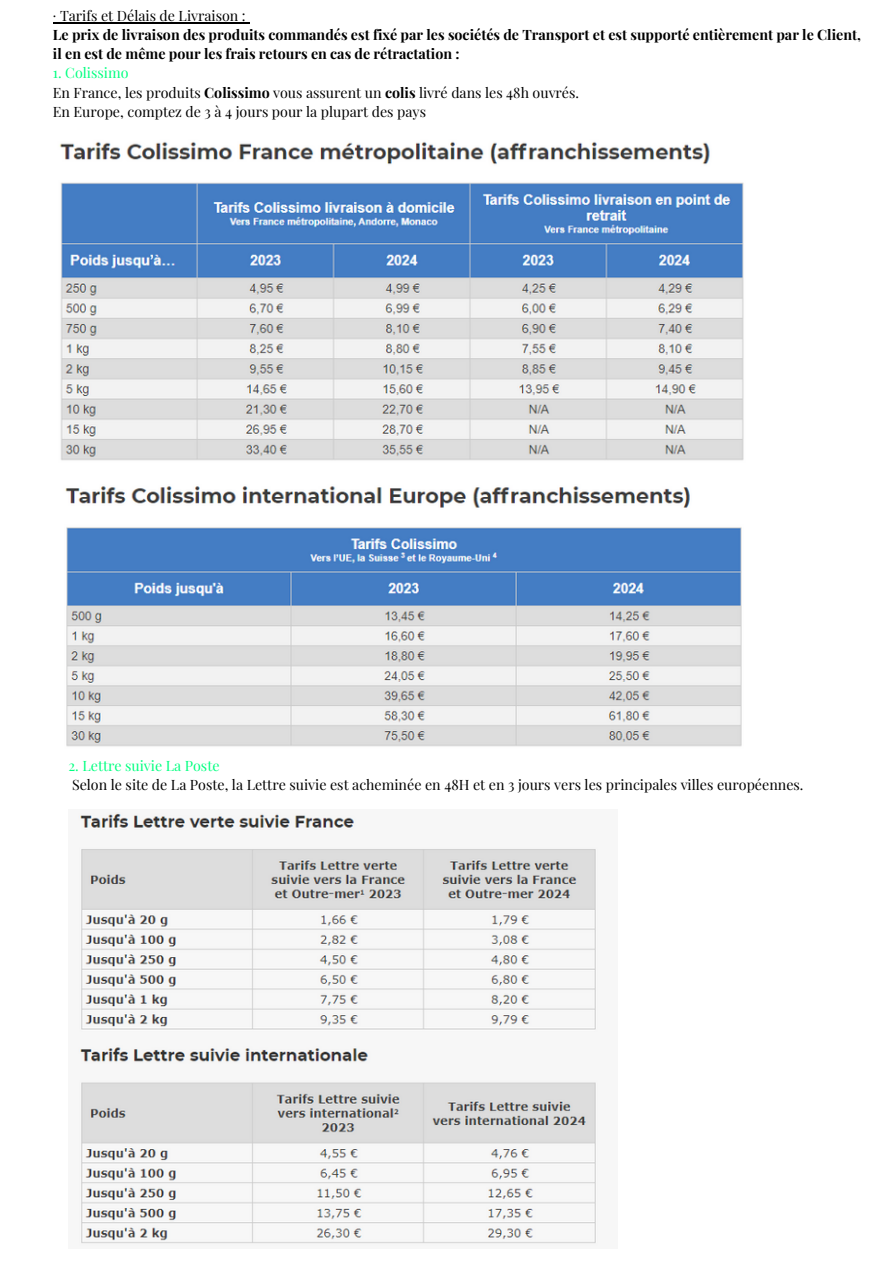
<style>
.page{position:relative;width:893px;height:1264px;background:#fff}
.page>*{position:absolute;margin:0;border:0;box-sizing:border-box;transform-origin:0 0}
.t1{font:14.25px "Playfair Display";color:#000}
.t2{font:700 14.25px/19px "Playfair Display";color:#000}
.t3{font:14.25px "Playfair Display";color:#00ff80}
.s1{font-family:"Liberation Serif"}
.s2{font-weight:700}
</style>
<div class="page">
<img style="left:59px;top:142px;width:685px;height:605px">
<img style="left:78px;top:812px;width:518px;height:432px">
<hr style="left:53px;top:22px;width:193px;height:1px;background:#000">
<p class="t1" style="left:53px;top:6px;width:194px"><span class="s1">∙</span> Tarifs et Délais de Livraison :</p>
<p class="t2" style="left:53px;top:25px;width:809px">Le prix de livraison des produits commandés est fixé par les sociétés de Transport et est supporté entièrement par le Client, il en est de même pour les frais retours en cas de rétractation :</p>
<p class="t3" style="left:53px;top:63px;width:77px">1. Colissimo</p>
<p class="t1" style="left:53px;top:82px;width:527px">En France, les produits <span class="s2">Colissimo</span> vous assurent un <span class="s2">colis</span> livré dans les 48h ouvrés.</p>
<p class="t1" style="left:53px;top:101px;width:374px">En Europe, comptez de 3 à 4 jours pour la plupart des pays</p>
<p class="t3" style="left:68px;top:755px;width:153px">2. Lettre suivie La Poste</p>
<p class="t1" style="left:72px;top:774px;width:733px">Selon le site de La Poste, la Lettre suivie est acheminée en 48H et en 3 jours vers les principales villes européennes.</p>
</div>
